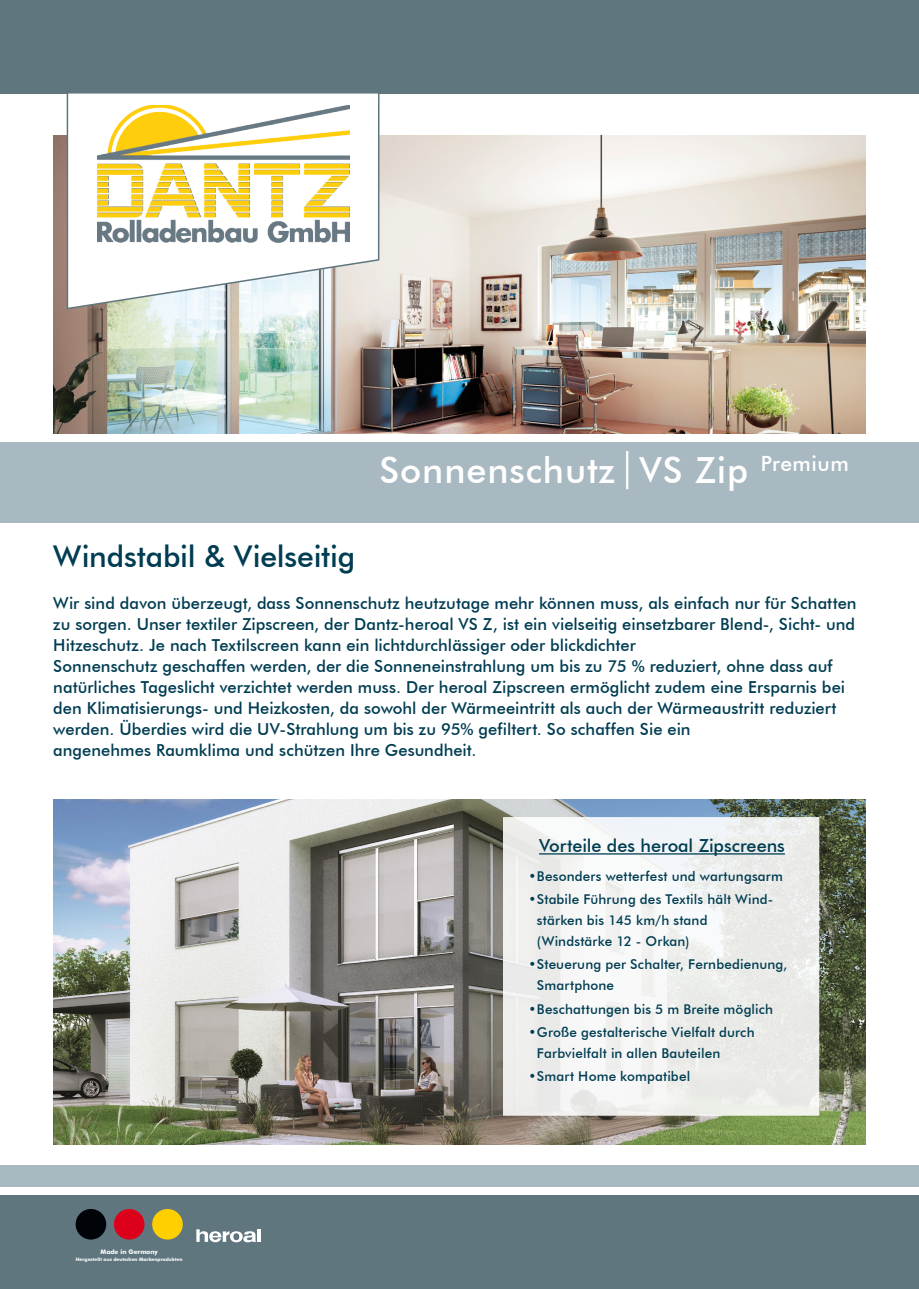
<style>
.page{position:relative;width:919px;height:1289px;background:#fff}
.page>*{position:absolute;margin:0;border:0;box-sizing:border-box;transform-origin:0 0}
.t1{font:500 36px "Futura BT";letter-spacing:.025em;color:#fff}
.t2{font:500 30px "Futura BT";letter-spacing:-.005em;color:#003d52}
.t3{font:500 18px "Futura BT";color:#003d52}
.t4{font:500 16.5px/21px "Futura BT";color:#003d52}
.t5{font:500 13.5px/21px "Futura BT";letter-spacing:.01em;color:#003d52}
.t6{font:700 6.3px "Futura BT";color:#fff}
.t7{font:700 4.65px "Futura BT";color:#fff}
</style>
<div class="page">
<img style="left:53px;top:135px;width:812px;height:299px">
<div style="left:0;top:1195px;width:918px;height:93px;background:#60767f"></div>
<div style="left:0;top:1165px;width:918px;height:21px;background:#a8b9c1"></div>
<div style="left:0;top:442px;width:918px;height:81px;background:#a8b9c1"></div>
<div style="left:0;top:0;width:918px;height:94px;background:#60767f"></div>
<hr style="left:626px;top:451px;width:2px;height:38px;background:#fff">
<svg style="left:66px;top:93px;width:314px;height:217px"></svg>
<img style="left:97px;top:105px;width:252px;height:137px">
<div style="left:76px;top:1208px;width:30px;height:31px;background:#000308;border-radius:50%"></div>
<div style="left:114px;top:1208px;width:30px;height:31px;background:#dc001b;border-radius:50%"></div>
<div style="left:152px;top:1208px;width:31px;height:31px;background:#ffcf00;border-radius:50%"></div>
<hr style="left:257px;top:1229px;width:4px;height:12px;background:#fff">
<svg style="left:196px;top:1229px;width:60px;height:13px"></svg>
<img style="left:53px;top:799px;width:812px;height:345px">
<div style="left:503px;top:817px;width:316px;height:298px;background:linear-gradient(to right,#f4f3f4,#ebedea);border:2px solid #fff"></div>
<hr style="left:539px;top:853px;width:245px;height:1px;background:#003d52">
<h1 class="t1" style="left:379px;top:448px;width:470px">Sonnenschutz VS Zip <sup>Premium</sup></h1>
<p class="t2" style="left:53px;top:538px;width:303px">Windstabil &amp; Vielseitig</p>
<p class="t4" style="left:53px;top:593px;width:804px">Wir sind davon überzeugt, dass Sonnenschutz heutzutage mehr können muss, als einfach nur für Schatten zu sorgen. Unser textiler Zipscreen, der Dantz-heroal VS Z, ist ein vielseitig einsetzbarer Blend-, Sicht- und Hitzeschutz. Je nach Textilscreen kann ein lichtdurchlässiger oder blickdichter<br>Sonnenschutz geschaffen werden, der die Sonneneinstrahlung um bis zu 75 % reduziert, ohne dass auf natürliches Tageslicht verzichtet werden muss. Der heroal Zipscreen ermöglicht zudem eine Ersparnis bei den Klimatisierungs- und Heizkosten, da sowohl der Wärmeeintritt als auch der Wärmeaustritt reduziert werden. Überdies wird die UV-Strahlung um bis zu 95% gefiltert. So schaffen Sie ein<br>angenehmes Raumklima und schützen Ihre Gesundheit.</p>
<p class="t6" style="left:101px;top:1248px;width:59px">Made in Germany</p>
<p class="t7" style="left:76px;top:1256px;width:108px">Hergestellt aus deutschen Markenprodukten</p>
<p class="t3" style="left:539px;top:834px;width:247px">Vorteile des heroal Zipscreens</p>
<p class="t5" style="left:528px;top:865px;width:256px">•Besonders wetterfest und wartungsarm</p>
<p class="t5" style="left:537px;top:888px;width:238px;text-indent:-9px">•Stabile Führung des Textils hält Wind&shy;stärken bis 145 km/h stand (Windstärke 12 - Orkan)</p>
<p class="t5" style="left:537px;top:953px;width:252px;text-indent:-9px">•Steuerung per Schalter, Fernbedienung,<br>Smartphone</p>
<p class="t5" style="left:528px;top:998px;width:246px">•Beschattungen bis 5 m Breite möglich</p>
<p class="t5" style="left:537px;top:1021px;width:219px;text-indent:-9px">•Große gestalterische Vielfalt durch<br>Farbvielfalt in allen Bauteilen</p>
<p class="t5" style="left:528px;top:1065px;width:163px">•Smart Home kompatibel</p>
</div>
